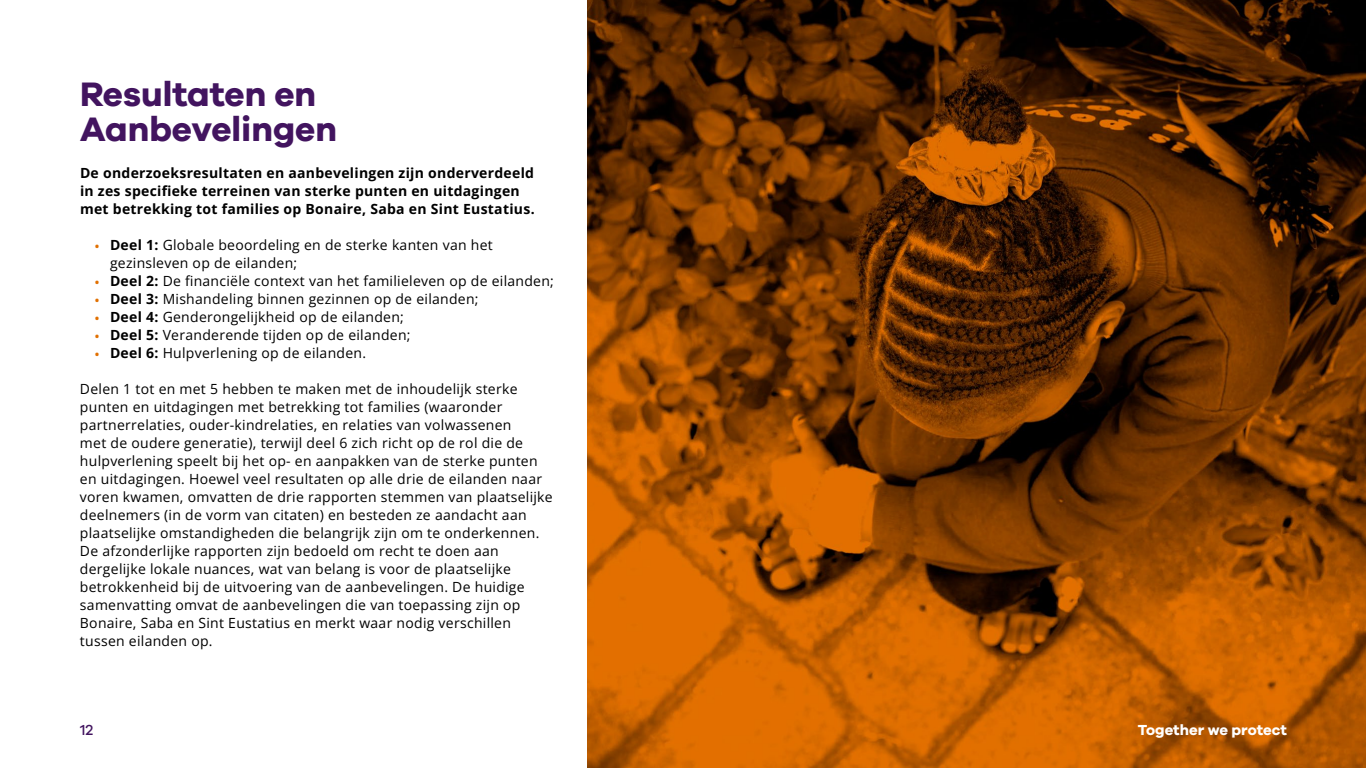
<style>
.page{position:relative;width:1366px;height:768px;background:#fff}
.page>*{position:absolute;margin:0;border:0;box-sizing:border-box;transform-origin:0 0}
.t1{font:700 35px/35px "Galano Grotesque";color:#42145f}
.t2{font:700 15px "Galano Grotesque";color:#fff}
.t3{font:500 15px "Galano Grotesque";color:#42145f}
.t4{font:14px/18px "Open Sans";letter-spacing:.02em;color:#000}
.s1{font-size:10px;color:#e17000}
</style>
<div class="page">
<img style="left:588px;top:0;width:778px;height:768px">
<h1 class="t1" style="left:80px;top:76px;width:259px">Resultaten en<br>Aanbevelingen</h1>
<p class="t4" style="left:80px;top:164px;width:456px">De onderzoeksresultaten en aanbevelingen zijn onderverdeeld in zes specifieke terreinen van sterke punten en uitdagingen met betrekking tot families op Bonaire, Saba en Sint Eustatius.</p>
<p class="t4" style="left:110px;top:236px;width:384px;text-indent:-15px"><span class="s1">•</span> Deel 1: Globale beoordeling en de sterke kanten van het gezinsleven op de eilanden;</p>
<p class="t4" style="left:95px;top:272px;width:460px"><span class="s1">•</span> Deel 2: De financiële context van het familieleven op de eilanden;</p>
<p class="t4" style="left:95px;top:290px;width:385px"><span class="s1">•</span> Deel 3: Mishandeling binnen gezinnen op de eilanden;</p>
<p class="t4" style="left:95px;top:308px;width:311px"><span class="s1">•</span> Deel 4: Genderongelijkheid op de eilanden;</p>
<p class="t4" style="left:95px;top:326px;width:317px"><span class="s1">•</span> Deel 5: Veranderende tijden op de eilanden;</p>
<p class="t4" style="left:95px;top:344px;width:273px"><span class="s1">•</span> Deel 6: Hulpverlening op de eilanden.</p>
<p class="t4" style="left:80px;top:380px;width:474px">Delen 1 tot en met 5 hebben te maken met de inhoudelijk sterke punten en uitdagingen met betrekking tot families (waaronder partnerrelaties, ouder-kindrelaties, en relaties van volwassenen<br>met de oudere generatie), terwijl deel 6 zich richt op de rol die de hulpverlening speelt bij het op- en aanpakken van de sterke punten en uitdagingen. Hoewel veel resultaten op alle drie de eilanden naar voren kwamen, omvatten de drie rapporten stemmen van plaatselijke deelnemers (in de vorm van citaten) en besteden ze aandacht aan plaatselijke omstandigheden die belangrijk zijn om te onderkennen.<br>De afzonderlijke rapporten zijn bedoeld om recht te doen aan dergelijke lokale nuances, wat van belang is voor de plaatselijke betrokkenheid bij de uitvoering van de aanbevelingen. De huidige samenvatting omvat de aanbevelingen die van toepassing zijn op Bonaire, Saba en Sint Eustatius en merkt waar nodig verschillen tussen eilanden op.</p>
<p class="t3" style="left:80px;top:721px;width:15px">12</p>
<p class="t2" style="left:1138px;top:721px;width:151px">Together we protect</p>
</div>
